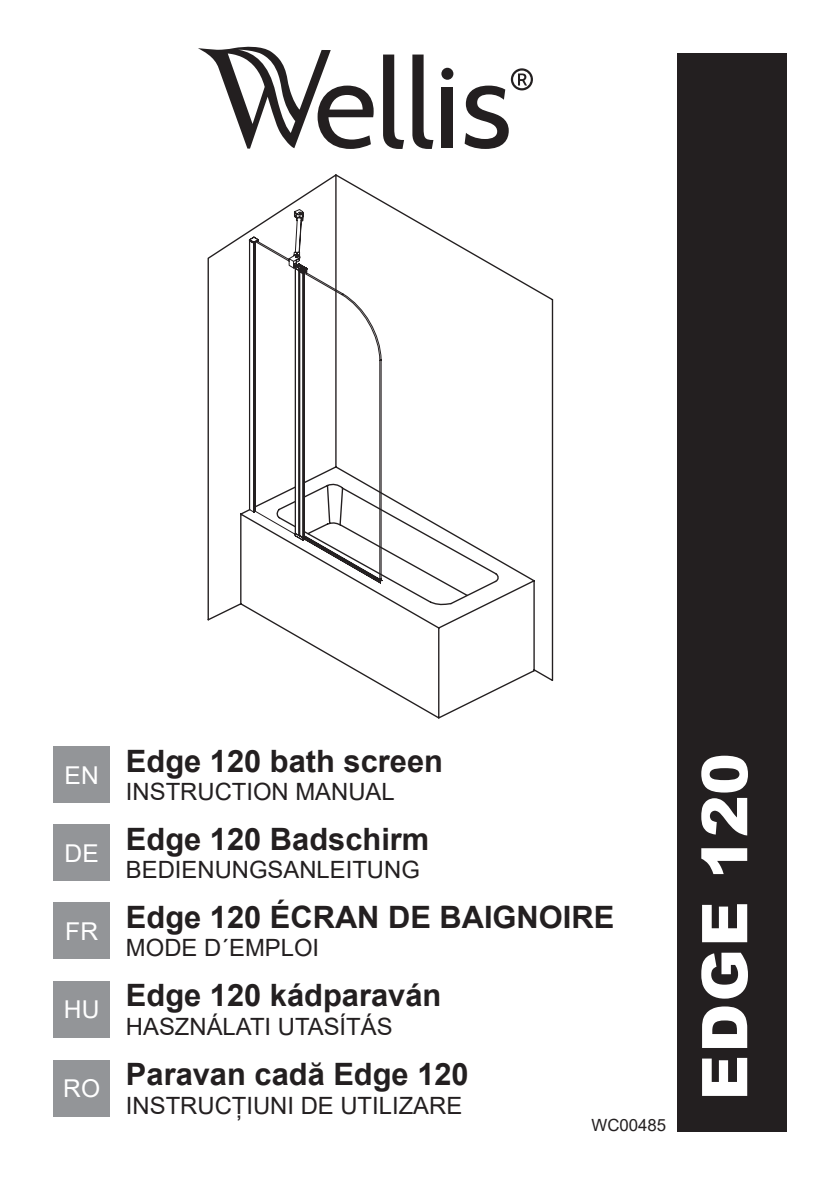
<style>
.page{position:relative;width:840px;height:1191px;background:#fff}
.page>*{position:absolute;margin:0;border:0;box-sizing:border-box;transform-origin:0 0}
.t1{font:900 63px "Arial";letter-spacing:.035em;color:#fff}
.t2{font:700 30.8px "Arial";color:#231f20}
.t3{font:24.6px "Arial";color:#fff}
.t4{font:23.8px "Arial";color:#231f20}
.t5{font:16.8px "Arial";color:#231f20}
</style>
<div class="page">
<div style="left:677px;top:53px;width:109px;height:1078px;background:#231f20"></div>
<svg style="left:207px;top:174px;width:347px;height:545px"></svg>
<div style="left:441px;top:68px;width:12px;height:12px;background:#231f20;border-radius:50%"></div>
<svg style="left:383px;top:55px;width:21px;height:94px"></svg>
<svg style="left:412px;top:55px;width:21px;height:94px"></svg>
<div style="left:441px;top:87px;width:12px;height:61px;background:#231f20"></div>
<svg style="left:464px;top:68px;width:68px;height:81px"></svg>
<svg style="left:198px;top:46px;width:175px;height:103px"></svg>
<div style="left:53px;top:746px;width:57px;height:57px;background:#939598"></div>
<div style="left:53px;top:824px;width:57px;height:57px;background:#939598"></div>
<div style="left:53px;top:902px;width:57px;height:57px;background:#939598"></div>
<div style="left:53px;top:981px;width:57px;height:56px;background:#939598"></div>
<div style="left:53px;top:1059px;width:57px;height:57px;background:#939598"></div>
<h4 class="t3" style="left:65px;top:758px;width:36px">EN</h4>
<h4 class="t3" style="left:65px;top:836px;width:36px">DE</h4>
<h4 class="t3" style="left:65px;top:914px;width:34px">FR</h4>
<h4 class="t3" style="left:64px;top:992px;width:37px">HU</h4>
<h4 class="t3" style="left:63px;top:1071px;width:38px">RO</h4>
<h2 class="t2" style="left:126px;top:739px;width:318px">Edge 120 bath screen</h2>
<h3 class="t4" style="left:126px;top:775px;width:270px">INSTRUCTION MANUAL</h3>
<h2 class="t2" style="left:126px;top:817px;width:304px">Edge 120 Badschirm</h2>
<h3 class="t4" style="left:126px;top:853px;width:295px">BEDIENUNGSANLEITUNG</h3>
<h2 class="t2" style="left:126px;top:895px;width:489px">Edge 120 ÉCRAN DE BAIGNOIRE</h2>
<h3 class="t4" style="left:126px;top:931px;width:195px">MODE D´EMPLOI</h3>
<h2 class="t2" style="left:126px;top:973px;width:316px">Edge 120 kádparaván</h2>
<h3 class="t4" style="left:126px;top:1010px;width:268px">HASZNÁLATI UTASÍTÁS</h3>
<h2 class="t2" style="left:126px;top:1052px;width:344px">Paravan cadă Edge 120</h2>
<h3 class="t4" style="left:126px;top:1088px;width:337px">INSTRUCȚIUNI DE UTILIZARE</h3>
<h5 class="t5" style="left:591px;top:1114px;width:76px">WC00485</h5>
<h1 class="t1" style="left:678px;top:1100px;width:349px;rotate:-90deg">EDGE 120</h1>
</div>
